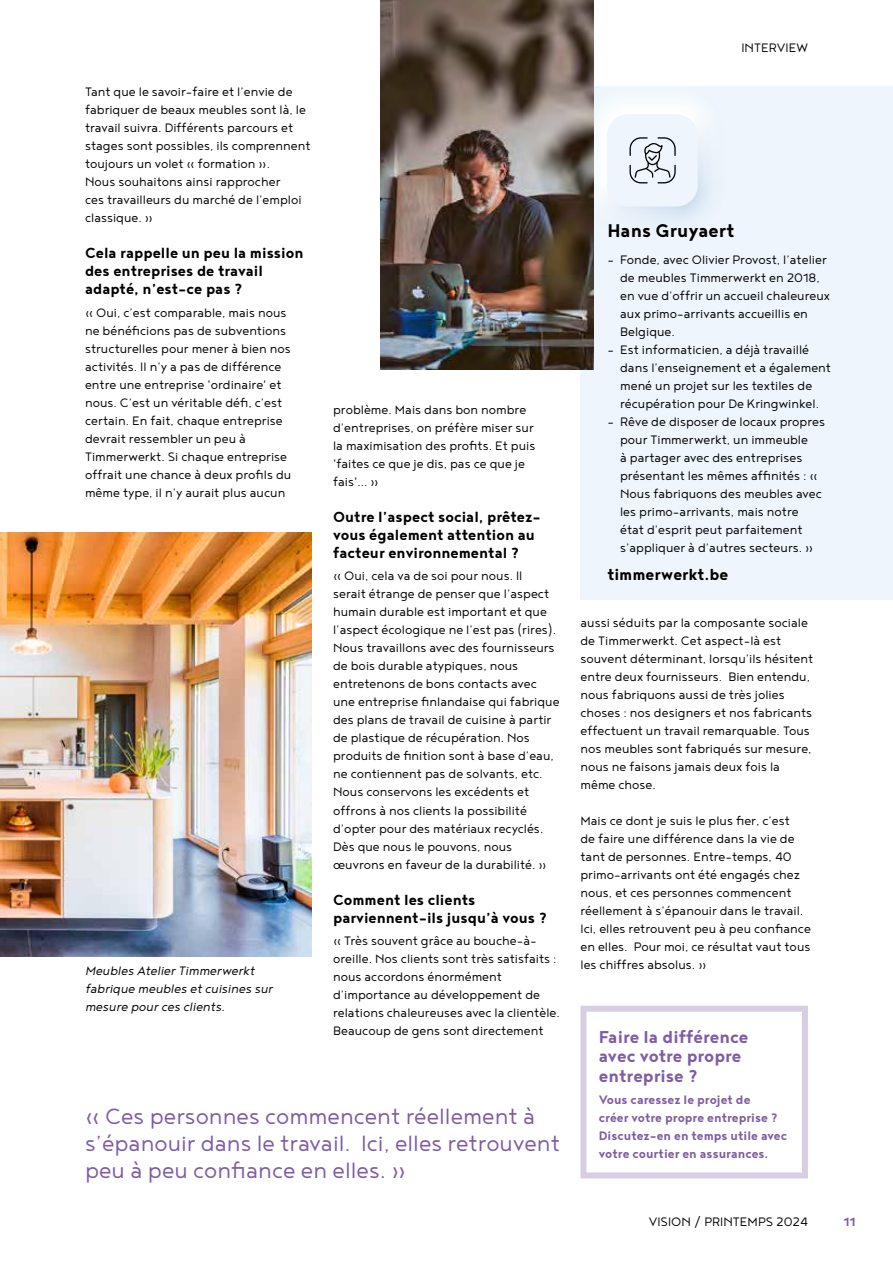
<style>
.page{position:relative;width:893px;height:1263px;background:#fff}
.page>*{position:absolute;margin:0;border:0;box-sizing:border-box;transform-origin:0 0}
.t1{font:300 27px/27px "Noyh";color:#7f5ca3}
.t2{font:700 22.5px "Noyh";color:#000}
.t3{font:700 21px/19.5px "Noyh";color:#7f5ca3}
.t4{font:700 19.5px "Noyh";color:#000}
.t5{font:700 18px/18px "Noyh";color:#000}
.t6{font:300 15px/18px "Noyh";color:#000}
.t7{font:700 15px/18px "Noyh";color:#7f5ca3}
.t8{font:italic 300 15px/18px "Noyh";color:#000}
</style>
<div class="page">
<div style="left:580px;top:86px;width:313px;height:514px;background:#eef5fc"></div>
<svg style="left:593px;top:86px;width:117px;height:153px"></svg>
<img style="left:0;top:532px;width:312px;height:425px">
<img style="left:380px;top:0;width:213px;height:370px">
<p class="t6" style="left:85px;top:83px;width:227px">Tant que le savoir-faire et l’envie de fabriquer de beaux meubles sont là, le travail suivra. Différents parcours et stages sont possibles, ils comprennent toujours un volet « formation ».<br>Nous souhaitons ainsi rapprocher<br>ces travailleurs du marché de l’emploi classique. »</p>
<p class="t5" style="left:85px;top:244px;width:220px">Cela rappelle un peu la mission des entreprises de travail adapté, n’est-ce pas ?</p>
<p class="t6" style="left:85px;top:303px;width:208px">« Oui, c’est comparable, mais nous ne bénéficions pas de subventions structurelles pour mener à bien nos activités. Il n’y a pas de différence entre une entreprise 'ordinaire' et nous. C’est un véritable défi, c’est certain. En fait, chaque entreprise devrait ressembler un peu à Timmerwerkt. Si chaque entreprise offrait une chance à deux profils du même type, il n’y aurait plus aucun</p>
<p class="t8" style="left:85px;top:961px;width:189px">Meubles Atelier Timmerwerkt fabrique meubles et cuisines sur mesure pour ces clients.</p>
<p class="t6" style="left:333px;top:400px;width:204px">problème. Mais dans bon nombre d’entreprises, on préfère miser sur la maximisation des profits. Et puis 'faites ce que je dis, pas ce que je fais'... »</p>
<p class="t5" style="left:333px;top:507px;width:209px">Outre l’aspect social, prêtez&shy;vous également attention au facteur environnemental ?</p>
<p class="t6" style="left:333px;top:567px;width:228px">« Oui, cela va de soi pour nous. Il<br>serait étrange de penser que l’aspect humain durable est important et que l’aspect écologique ne l’est pas (rires).<br>Nous travaillons avec des fournisseurs de bois durable atypiques, nous entretenons de bons contacts avec une entreprise finlandaise qui fabrique des plans de travail de cuisine à partir de plastique de récupération. Nos produits de finition sont à base d’eau, ne contiennent pas de solvants, etc.<br>Nous conservons les excédents et offrons à nos clients la possibilité d’opter pour des matériaux recyclés.<br>Dès que nous le pouvons, nous œuvrons en faveur de la durabilité. »</p>
<p class="t5" style="left:333px;top:890px;width:216px">Comment les clients parviennent-ils jusqu’à vous ?</p>
<p class="t6" style="left:333px;top:931px;width:228px">« Très souvent grâce au bouche-à&shy;oreille. Nos clients sont très satisfaits : nous accordons énormément d’importance au développement de relations chaleureuses avec la clientèle.<br>Beaucoup de gens sont directement</p>
<h1 class="t1" style="left:85px;top:1102px;width:476px">« Ces personnes commencent réellement à s’épanouir dans le travail. Ici, elles retrouvent peu à peu confiance en elles. »</h1>
<p class="t6" style="left:741px;top:38px;width:68px">INTERVIEW</p>
<h2 class="t2" style="left:607px;top:218px;width:129px">Hans Gruyaert</h2>
<p class="t6" style="left:620px;top:250px;width:211px;text-indent:-13px">- Fonde, avec Olivier Provost, l’atelier de meubles Timmerwerkt en 2018, en vue d’offrir un accueil chaleureux aux primo-arrivants accueillis en<br>Belgique.</p>
<p class="t6" style="left:620px;top:340px;width:212px;text-indent:-13px">- Est informaticien, a déjà travaillé dans l’enseignement et a également mené un projet sur les textiles de récupération pour De Kringwinkel.</p>
<p class="t6" style="left:620px;top:412px;width:207px;text-indent:-13px">- Rêve de disposer de locaux propres pour Timmerwerkt, un immeuble<br>à partager avec des entreprises présentant les mêmes affinités : « Nous fabriquons des meubles avec les primo-arrivants, mais notre état d’esprit peut parfaitement s’appliquer à d’autres secteurs. »</p>
<h3 class="t4" style="left:607px;top:563px;width:123px">timmerwerkt.be</h3>
<p class="t6" style="left:580px;top:613px;width:234px">aussi séduits par la composante sociale de Timmerwerkt. Cet aspect-là est souvent déterminant, lorsqu’ils hésitent entre deux fournisseurs. Bien entendu, nous fabriquons aussi de très jolies choses : nos designers et nos fabricants effectuent un travail remarquable. Tous nos meubles sont fabriqués sur mesure, nous ne faisons jamais deux fois la même chose.</p>
<p class="t6" style="left:580px;top:811px;width:232px">Mais ce dont je suis le plus fier, c’est<br>de faire une différence dans la vie de tant de personnes. Entre-temps, 40 primo-arrivants ont été engagés chez nous, et ces personnes commencent réellement à s’épanouir dans le travail.<br>Ici, elles retrouvent peu à peu confiance en elles. Pour moi, ce résultat vaut tous les chiffres absolus. »</p>
<h3 class="t3" style="left:599px;top:1026px;width:151px">Faire la différence avec votre propre entreprise ?</h3>
<p class="t7" style="left:599px;top:1090px;width:190px">Vous caressez le projet de<br>créer votre propre entreprise ?<br>Discutez-en en temps utile avec votre courtier en assurances.</p>
<p class="t6" style="left:649px;top:1212px;width:161px">VISION / PRINTEMPS 2024</p>
<p class="t7" style="left:844px;top:1212px;width:13px">11</p>
</div>
